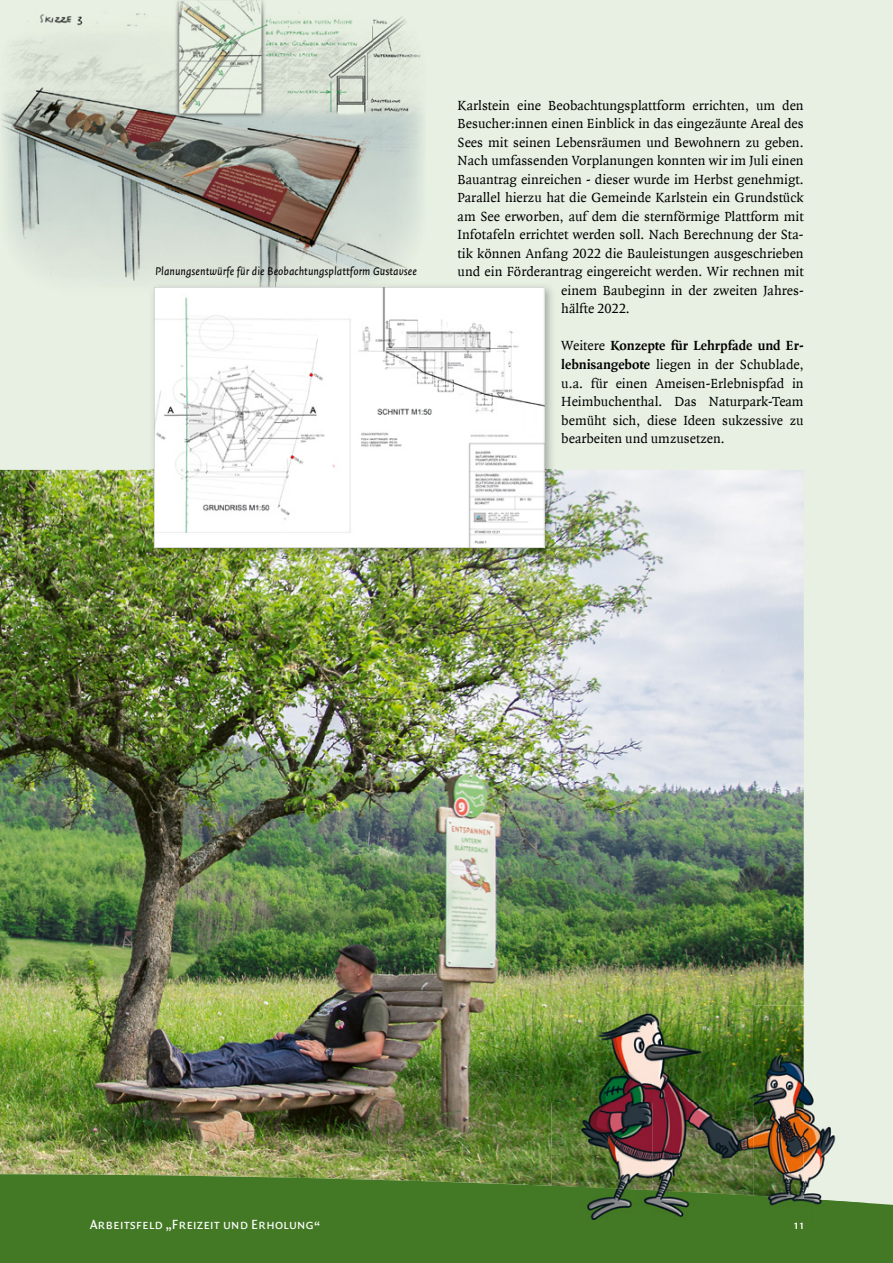
<style>
.page{position:relative;width:893px;height:1263px;background:#e8f0e3}
.page>*{position:absolute;margin:0;border:0;box-sizing:border-box;transform-origin:0 0}
.t1{font:14.25px/18.6px "Quadraat Offc";color:#000;text-align:justify}
.t2{font:14.25px "Quadraat Sans Sc Offc";letter-spacing:.005em;color:#fff}
.t3{font:italic 12px "Quadraat Sans Offc";color:#000}
.s1{font-weight:700}
</style>
<div class="page">
<img style="left:0;top:470px;width:804px;height:665px">
<img style="left:1px;top:0;width:372px;height:282px">
<img style="left:373px;top:16px;width:49px;height:262px">
<img style="left:149px;top:286px;width:406px;height:272px">
<img style="left:149px;top:282px;width:245px;height:13px">
<svg style="left:154px;top:287px;width:390px;height:260px;background:#f7f7f7"></svg>
<img style="left:0;top:1135px;width:893px;height:128px">
<img style="left:804px;top:1077px;width:62px;height:122px">
<img style="left:552px;top:1006px;width:201px;height:96px">
<img style="left:753px;top:1006px;width:51px;height:180px">
<img style="left:552px;top:1102px;width:100px;height:84px">
<img style="left:652px;top:1102px;width:101px;height:84px">
<img style="left:552px;top:1186px;width:262px;height:42px">
<img style="left:814px;top:1199px;width:52px;height:29px">
<div style="left:552px;top:1220px;width:250px;height:8px;background:#437824"></div>
<p class="t3" style="left:155px;top:265px;width:263px">Planungsentwürfe für die Beobachtungsplattform Gustavsee</p>
<p class="t1" style="left:458px;top:96px;width:348px">Karlstein eine Beobachtungsplattform errichten, um den</p>
<p class="t1" style="left:458px;top:115px;width:348px">Besucher:innen einen Einblick in das eingezäunte Areal des</p>
<p class="t1" style="left:458px;top:133px;width:348px">Sees mit seinen Lebensräumen und Bewohnern zu geben.</p>
<p class="t1" style="left:458px;top:152px;width:348px">Nach umfassenden Vorplanungen konnten wir im Juli einen</p>
<p class="t1" style="left:458px;top:170px;width:347px">Bauantrag einreichen - dieser wurde im Herbst genehmigt.</p>
<p class="t1" style="left:458px;top:189px;width:348px">Parallel hierzu hat die Gemeinde Karlstein ein Grundstück</p>
<p class="t1" style="left:458px;top:207px;width:347px">am See erworben, auf dem die sternförmige Plattform mit</p>
<p class="t1" style="left:458px;top:226px;width:347px">Infotafeln errichtet werden soll. Nach Berechnung der Sta-</p>
<p class="t1" style="left:458px;top:244px;width:348px">tik können Anfang 2022 die Bauleistungen ausgeschrieben</p>
<p class="t1" style="left:458px;top:263px;width:348px">und ein Förderantrag eingereicht werden. Wir rechnen mit</p>
<p class="t1" style="left:561px;top:281px;width:244px">einem Baubeginn in der zweiten Jahres-</p>
<p class="t1" style="left:561px;top:300px;width:70px">hälfte 2022.</p>
<p class="t1" style="left:561px;top:337px;width:244px">Weitere <span class="s1">Konzepte für Lehrpfade und Er&shy;lebnisangebote</span> liegen in der Schublade, u.a. für einen Ameisen-Erlebnispfad in Heimbuchenthal. Das Naturpark-Team bemüht sich, diese Ideen sukzessive zu bearbeiten und umzusetzen.</p>
<p class="t2" style="left:90px;top:1216px;width:232px">Arbeitsfeld „Freizeit und Erholung“</p>
</div>
